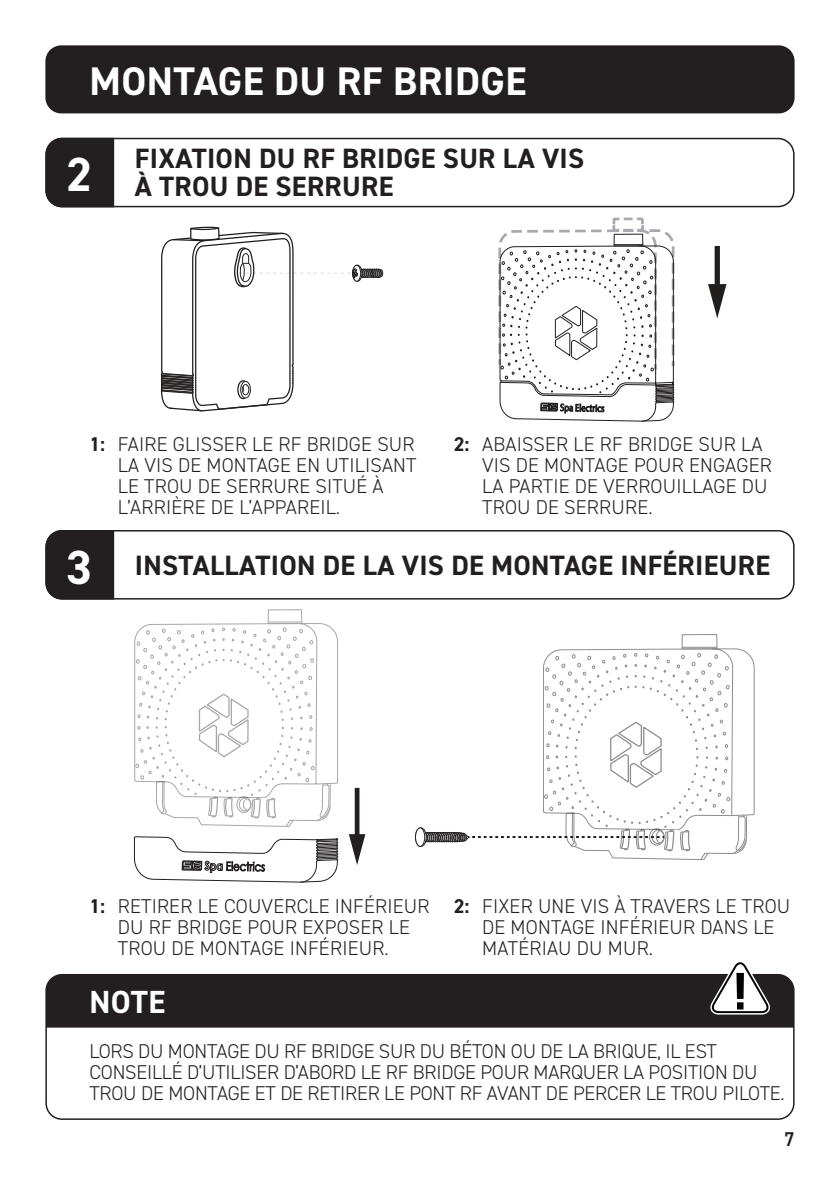
<style>
.page{position:relative;width:840px;height:1191px;background:#fff}
.page>*{position:absolute;margin:0;border:0;box-sizing:border-box;transform-origin:0 0}
.Step_Numbers{font:700 48px "DIN2014";color:#fff}
.Page_heading{font:700 40px "DIN2014";letter-spacing:.01em;color:#fff}
._16pt_Bold_heading{font:700 32px "DIN2014";color:#fff}
.Step_by_step_Titles{font:700 28px "DIN2014";letter-spacing:.01em;color:#231f20}
.BODY_TEXT__NUMBER{font:300 20px/21px "DIN2014";letter-spacing:.01em;color:#231f20}
.Body_Text_Capitals{font:300 20px/21px "DIN2014";letter-spacing:-.01em;color:#231f20}
.t1{font:600 20px "DIN2014";color:#231f20}
.s1{font-weight:700}
</style>
<div class="page">
<div style="left:45px;top:45px;width:749px;height:68px;background:#231f20;border-radius:16px"></div>
<div style="left:45px;top:138px;width:749px;height:69px;border:2px solid #231f20;border-radius:16px"></div>
<svg style="left:45px;top:137px;width:70px;height:71px"></svg>
<div style="left:45px;top:530px;width:749px;height:69px;border:2px solid #231f20;border-radius:16px"></div>
<div style="left:45px;top:530px;width:70px;height:70px;background:#231f20"></div>
<div style="left:45px;top:974px;width:749px;height:145px;border:2px solid #231f20;border-radius:16px"></div>
<svg style="left:46px;top:962px;width:747px;height:65px"></svg>
<svg style="left:161px;top:226px;width:223px;height:186px"></svg>
<div style="left:714px;top:246px;width:5px;height:44px;background:#211e1e"></div>
<svg style="left:708px;top:284px;width:18px;height:34px"></svg>
<svg style="left:498px;top:217px;width:177px;height:205px"></svg>
<div style="left:415px;top:827px;width:9px;height:19px;border:1px solid #211e1e;border-radius:50%"></div>
<hr style="left:681px;top:647px;width:35px;height:1px;background:#211e1e">
<svg style="left:419px;top:648px;width:335px;height:212px"></svg>
<div style="left:354px;top:788px;width:5px;height:51px;background:#231f20"></div>
<svg style="left:348px;top:834px;width:17px;height:31px"></svg>
<hr style="left:268px;top:621px;width:33px;height:1px;background:#231f20">
<svg style="left:134px;top:622px;width:204px;height:204px"></svg>
<svg style="left:134px;top:836px;width:205px;height:47px"></svg>
<p class="Page_heading" style="left:89px;top:55px;width:438px">MONTAGE DU RF BRIDGE</p>
<p class="Step_Numbers" style="left:66px;top:143px;width:27px">2</p>
<p class="Step_by_step_Titles" style="left:135px;top:139px;width:450px">FIXATION DU RF BRIDGE SUR LA VIS</p>
<p class="Step_by_step_Titles" style="left:135px;top:167px;width:260px">À TROU DE SERRURE</p>
<p class="BODY_TEXT__NUMBER" style="left:118px;top:434px;width:300px;text-indent:-28px"><span class="s1">1:</span> FAIRE GLISSER LE RF BRIDGE SUR<br>LA VIS DE MONTAGE EN UTILISANT<br>LE TROU DE SERRURE SITUÉ À<br>L’ARRIÈRE DE L’APPAREIL.</p>
<p class="BODY_TEXT__NUMBER" style="left:482px;top:434px;width:291px;text-indent:-28px"><span class="s1">2:</span> ABAISSER LE RF BRIDGE SUR LA<br>VIS DE MONTAGE POUR ENGAGER<br>LA PARTIE DE VERROUILLAGE DU<br>TROU DE SERRURE.</p>
<p class="Step_Numbers" style="left:66px;top:535px;width:27px">3</p>
<p class="Step_by_step_Titles" style="left:135px;top:546px;width:636px">INSTALLATION DE LA VIS DE MONTAGE INFÉRIEURE</p>
<p class="BODY_TEXT__NUMBER" style="left:118px;top:895px;width:313px;text-indent:-28px"><span class="s1">1:</span> RETIRER LE COUVERCLE INFÉRIEUR<br>DU RF BRIDGE POUR EXPOSER LE<br>TROU DE MONTAGE INFÉRIEUR.</p>
<p class="BODY_TEXT__NUMBER" style="left:482px;top:895px;width:309px;text-indent:-28px"><span class="s1">2:</span> FIXER UNE VIS À TRAVERS LE TROU<br>DE MONTAGE INFÉRIEUR DANS LE<br>MATÉRIAU DU MUR.</p>
<p class="_16pt_Bold_heading" style="left:89px;top:980px;width:77px">NOTE</p>
<p class="Body_Text_Capitals" style="left:89px;top:1041px;width:696px">LORS DU MONTAGE DU RF BRIDGE SUR DU BÉTON OU DE LA BRIQUE, IL EST<br>CONSEILLÉ D’UTILISER D’ABORD LE RF BRIDGE POUR MARQUER LA POSITION DU<br>TROU DE MONTAGE ET DE RETIRER LE PONT RF AVANT DE PERCER LE TROU PILOTE.</p>
<p class="t1" style="left:783px;top:1125px;width:12px">7</p>
</div>
